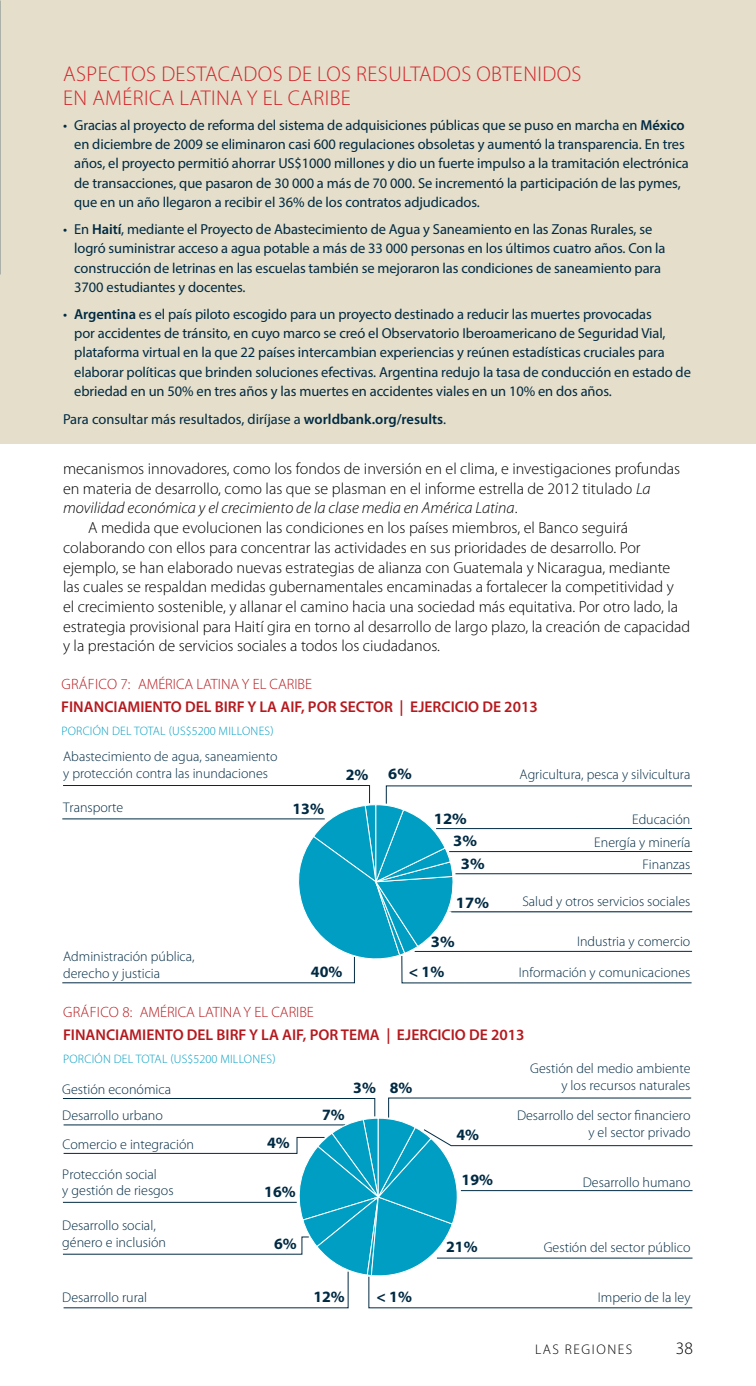
<style>
.page{position:relative;width:756px;height:1386px;background:#fff}
.page>*{position:absolute;margin:0;border:0;box-sizing:border-box;transform-origin:0 0}
.t1{font:300 21.35px "Myriad Pro";letter-spacing:.02em;color:#d2232a}
.t2{font:300 17.5px "Myriad Pro";color:#000}
.t3{font:300 16.1px "Myriad Pro";color:#000}
.t4{font:italic 300 16.1px "Myriad Pro";color:#000}
.t5{font:700 15.92px "Myriad Pro";color:#002a43}
.t6{font:700 15.92px "Myriad Pro";color:#002a43;scale:1.05 1}
.t7{font:700 15.75px "Myriad Pro";color:#002a43}
.t8{font:600 15.58px "Myriad Pro";color:#b5191e}
.t9{font:300 15.05px "Myriad Pro";color:#b5191e}
.t10{font:14.53px/19.2px "Myriad Pro";letter-spacing:-.005em;color:#002a43}
.t11{font:300 14px/16.8px "Myriad Pro";color:#002a43}
.t12{font:300 14px "Myriad Pro";color:#000}
.t13{font:300 12.25px "Myriad Pro";letter-spacing:.02em;color:#009ec2}
.s1{font-weight:600}
.s2{font-style:italic}
.s3{font-style:normal}
</style>
<div class="page">
<div style="left:0;top:0;width:756px;height:444px;background:#e4deca"></div>
<svg style="left:62px;top:785px;width:631px;height:199px"></svg>
<svg style="left:62px;top:1097px;width:631px;height:211px"></svg>
<h1 class="t1" style="left:63px;top:62px;width:26px">Aspectos</h1>
<h1 class="t1" style="left:161px;top:62px;width:13px">destacados</h1>
<h1 class="t1" style="left:288px;top:62px;width:41px">de los</h1>
<h1 class="t1" style="left:356px;top:62px;width:13px">resultados</h1>
<h1 class="t1" style="left:476px;top:62px;width:13px">obtenidos</h1>
<h1 class="t1" style="left:63px;top:87px;width:81px">en América</h1>
<h1 class="t1" style="left:179px;top:87px;width:22px">Latina</h1>
<h1 class="t1" style="left:247px;top:87px;width:65px">y el Caribe</h1>
<p class="t10" style="left:74px;top:115px;width:616px;text-indent:-11px">• Gracias al proyecto de reforma del sistema de adquisiciones públicas que se puso en marcha en <span class="s1">México </span>en diciembre de 2009 se eliminaron casi 600 regulaciones obsoletas y aumentó la transparencia. En tres años, el proyecto permitió ahorrar US$1000 millones y dio un fuerte impulso a la tramitación electrónica de transacciones, que pasaron de 30 000 a más de 70 000. Se incrementó la participación de las pymes, que en un año llegaron a recibir el 36% de los contratos adjudicados.</p>
<p class="t10" style="left:74px;top:219px;width:593px;text-indent:-11px">• En <span class="s1">Haití</span>, mediante el Proyecto de Abastecimiento de Agua y Saneamiento en las Zonas Rurales, se logró suministrar acceso a agua potable a más de 33 000 personas en los últimos cuatro años. Con la construcción de letrinas en las escuelas también se mejoraron las condiciones de saneamiento para 3700 estudiantes y docentes.</p>
<p class="t10" style="left:74px;top:304px;width:618px;text-indent:-11px">• <span class="s1">Argentina</span> es el país piloto escogido para un proyecto destinado a reducir las muertes provocadas<br>por accidentes de tránsito, en cuyo marco se creó el Observatorio Iberoamericano de Seguridad Vial, plataforma virtual en la que 22 países intercambian experiencias y reúnen estadísticas cruciales para elaborar políticas que brinden soluciones efectivas. Argentina redujo la tasa de conducción en estado de ebriedad en un 50% en tres años y las muertes en accidentes viales en un 10% en dos años.</p>
<p class="t10" style="left:63px;top:409px;width:385px">Para consultar más resultados, diríjase a <span class="s1">worldbank.org/results</span>.</p>
<p class="t3" style="left:63px;top:460px;width:619px">mecanismos innovadores, como los fondos de inversión en el clima, e investigaciones profundas</p>
<p class="t3" style="left:63px;top:480px;width:589px">en materia de desarrollo, como las que se plasman en el informe estrella de 2012 titulado <span class="s2">La</span></p>
<p class="t4" style="left:63px;top:500px;width:456px">movilidad económica y el crecimiento de la clase media en América Latina<span class="s3">.</span></p>
<p class="t3" style="left:88px;top:519px;width:542px">A medida que evolucionen las condiciones en los países miembros, el Banco seguirá</p>
<p class="t3" style="left:63px;top:539px;width:579px">colaborando con ellos para concentrar las actividades en sus prioridades de desarrollo. Por</p>
<p class="t3" style="left:63px;top:558px;width:609px">ejemplo, se han elaborado nuevas estrategias de alianza con Guatemala y Nicaragua, mediante</p>
<p class="t3" style="left:63px;top:578px;width:612px">las cuales se respaldan medidas gubernamentales encaminadas a fortalecer la competitividad y</p>
<p class="t3" style="left:63px;top:598px;width:617px">el crecimiento sostenible, y allanar el camino hacia una sociedad más equitativa. Por otro lado, la</p>
<p class="t3" style="left:63px;top:617px;width:629px">estrategia provisional para Haití gira en torno al desarrollo de largo plazo, la creación de capacidad</p>
<p class="t3" style="left:63px;top:637px;width:378px">y la prestación de servicios sociales a todos los ciudadanos.</p>
<p class="t9" style="left:61px;top:675px;width:252px">GRÁFICO 7: AMÉRICA LATINA Y EL CARIBE</p>
<p class="t8" style="left:61px;top:697px;width:10px">FINANCIA</p>
<p class="t8" style="left:128px;top:697px;width:22px">MIENTO</p>
<p class="t8" style="left:185px;top:697px;width:10px">DEL</p>
<p class="t8" style="left:215px;top:697px;width:104px">BIRF YLAAIF, POR</p>
<p class="t8" style="left:340px;top:697px;width:10px">SECTOR</p>
<p class="t8" style="left:400px;top:697px;width:20px">| EJERCICIO</p>
<p class="t8" style="left:482px;top:697px;width:57px">DE 2013</p>
<p class="t13" style="left:61px;top:724px;width:214px">PORCIÓN DEL TOTAL (US$5200 MILLONES)</p>
<p class="t11" style="left:63px;top:749px;width:216px">Abastecimiento de agua, saneamiento y protección contra las inundaciones</p>
<p class="t11" style="left:63px;top:799px;width:62px">Transporte</p>
<p class="t5" style="left:292px;top:798px;width:33px">13%</p>
<p class="t5" style="left:346px;top:765px;width:24px">2%</p>
<p class="t11" style="left:63px;top:948px;width:133px">Administración pública, derecho y justicia</p>
<p class="t5" style="left:311px;top:961px;width:33px">40%</p>
<p class="t5" style="left:388px;top:763px;width:25px">6%</p>
<p class="t11" style="left:520px;top:766px;width:172px">Agricultura, pesca y silvicultura</p>
<p class="t6" style="left:434px;top:808px;width:33px">12%</p>
<p class="t11" style="left:632px;top:811px;width:60px">Educación</p>
<p class="t6" style="left:453px;top:831px;width:24px">3%</p>
<p class="t11" style="left:594px;top:834px;width:98px">Energía y minería</p>
<p class="t6" style="left:461px;top:853px;width:24px">3%</p>
<p class="t11" style="left:643px;top:856px;width:49px">Finanzas</p>
<p class="t6" style="left:456px;top:892px;width:33px">17%</p>
<p class="t11" style="left:522px;top:894px;width:170px">Salud y otros servicios sociales</p>
<p class="t6" style="left:431px;top:931px;width:24px">3%</p>
<p class="t11" style="left:577px;top:933px;width:115px">Industria y comercio</p>
<p class="t5" style="left:409px;top:961px;width:37px">&lt; 1%</p>
<p class="t11" style="left:519px;top:965px;width:173px">Información y comunicaciones</p>
<p class="t9" style="left:63px;top:1003px;width:252px">GRÁFICO 8: AMÉRICA LATINA Y EL CARIBE</p>
<p class="t8" style="left:63px;top:1025px;width:10px">FINANCIA</p>
<p class="t8" style="left:129px;top:1025px;width:22px">MIENTO</p>
<p class="t8" style="left:187px;top:1025px;width:10px">DEL</p>
<p class="t8" style="left:217px;top:1025px;width:104px">BIRF YLAAIF, POR</p>
<p class="t8" style="left:341px;top:1025px;width:65px">TEMA | EJERCICIO</p>
<p class="t8" style="left:469px;top:1025px;width:57px">DE 2013</p>
<p class="t13" style="left:63px;top:1052px;width:214px">PORCIÓN DEL TOTAL (US$5200 MILLONES)</p>
<p class="t11" style="left:530px;top:1060px;width:162px">Gestión del medio ambiente</p>
<p class="t11" style="left:62px;top:1081px;width:110px">Gestión económica</p>
<p class="t7" style="left:353px;top:1078px;width:24px">3%</p>
<p class="t11" style="left:62px;top:1108px;width:102px">Desarrollo urbano</p>
<p class="t7" style="left:322px;top:1104px;width:24px">7%</p>
<p class="t11" style="left:62px;top:1136px;width:133px">Comercio e integración</p>
<p class="t7" style="left:267px;top:1133px;width:24px">4%</p>
<p class="t11" style="left:62px;top:1166px;width:113px">Protección social<br>y gestión de riesgos</p>
<p class="t11" style="left:62px;top:1218px;width:105px">Desarrollo social, género e inclusión</p>
<p class="t7" style="left:264px;top:1182px;width:33px">16%</p>
<p class="t7" style="left:274px;top:1234px;width:24px">6%</p>
<p class="t7" style="left:390px;top:1078px;width:24px">8%</p>
<p class="t11" style="left:561px;top:1077px;width:131px">y los recursos naturales</p>
<p class="t7" style="left:456px;top:1124px;width:24px">4%</p>
<p class="t7" style="left:462px;top:1169px;width:33px">19%</p>
<p class="t11" style="left:583px;top:1174px;width:109px">Desarrollo humano</p>
<p class="t11" style="left:517px;top:1108px;width:175px;text-align:right">Desarrollo del sector financiero y el sector privado</p>
<p class="t7" style="left:446px;top:1237px;width:33px">21%</p>
<p class="t11" style="left:544px;top:1239px;width:148px">Gestión del sector público</p>
<p class="t11" style="left:62px;top:1290px;width:86px">Desarrollo rural</p>
<p class="t7" style="left:313px;top:1286px;width:33px">12%</p>
<p class="t7" style="left:377px;top:1286px;width:37px">&lt; 1%</p>
<p class="t11" style="left:598px;top:1290px;width:94px">Imperio de la ley</p>
<p class="t12" style="left:535px;top:1341px;width:40px">Las regiones</p>
<p class="t2" style="left:676px;top:1338px;width:19px">38</p>
</div>
